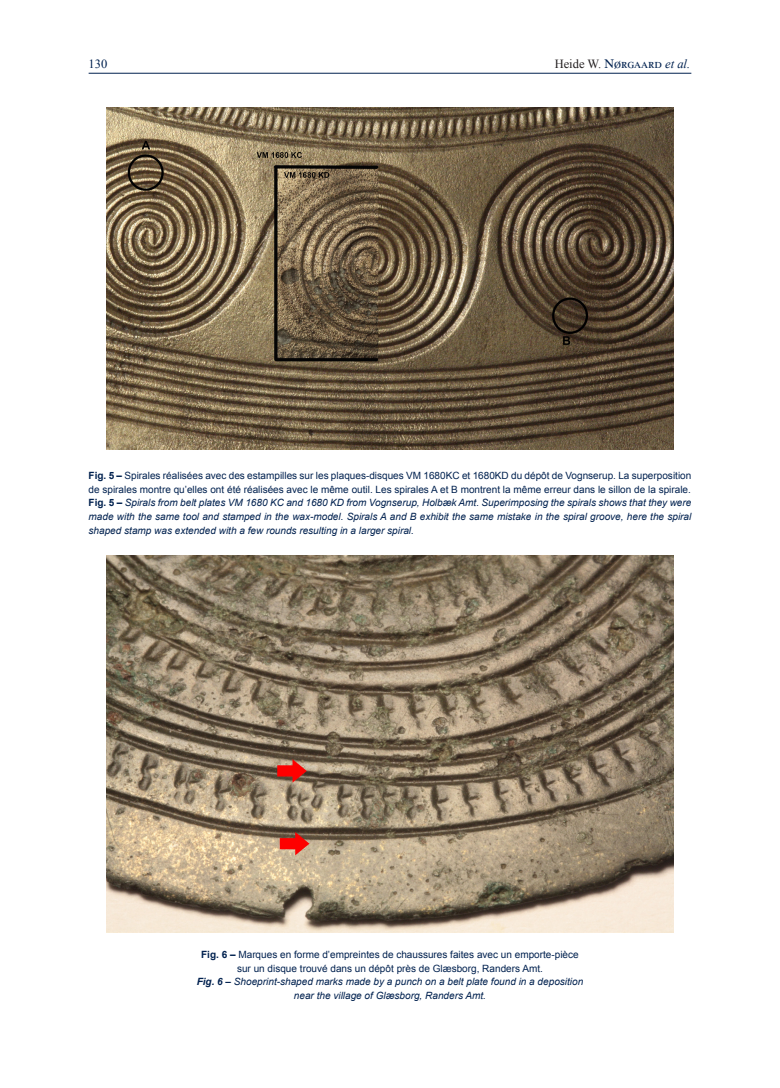
<style>
.page{position:relative;width:780px;height:1088px;background:#fff}
.page>*{position:absolute;margin:0;border:0;box-sizing:border-box;transform-origin:0 0}
.t1{font:12.5px "Times Ten Roman SC";color:#00214f}
.t2{font:12.5px "Times New Roman";color:#00214f}
.Figures{font:italic 10px/13.8px "Arial";color:#00214f;text-align:justify}
.Figures-2{font:10px/13.8px "Arial";color:#00214f}
.s1{font-family:"Times New Roman";color:#231f20}
.s2{font-family:"Times New Roman";font-style:italic}
.s3{font-weight:700}
.s4{font-weight:700;font-style:normal}
</style>
<div class="page">
<hr style="left:89px;top:73px;width:602px;height:1px;background:#00214f">
<img style="left:106px;top:107px;width:567px;height:342px">
<img style="left:106px;top:555px;width:567px;height:378px">
<p class="t2" style="left:89px;top:55px;width:20px">130</p>
<p class="t1" style="left:554px;top:56px;width:137px"><span class="s1">Heide W.</span> Nørgaard <span class="s2">et al.</span></p>
<p class="Figures-2" style="left:89px;top:468px;width:604px"><span class="s3">Fig. 5 –</span> Spirales réalisées avec des estampilles sur les plaques-disques VM 1680KC et 1680KD du dépôt de Vognserup. La superposition de spirales montre qu’elles ont été réalisées avec le même outil. Les spirales A et B montrent la même erreur dans le sillon de la spirale.</p>
<p class="Figures" style="left:89px;top:496px;width:604px"><span class="s4">Fig. 5 –</span> Spirals from belt plates VM 1680 KC and 1680 KD from Vognserup, Holbæk Amt. Superimposing the spirals shows that they were made with the same tool and stamped in the wax-model. Spirals A and B exhibit the same mistake in the spiral groove, here the spiral shaped stamp was extended with a few rounds resulting in a larger spiral.</p>
<p class="Figures-2" style="left:201px;top:947px;width:379px;text-align:center"><span class="s3">Fig. 6 –</span> Marques en forme d’empreintes de chaussures faites avec un emporte-pièce sur un disque trouvé dans un dépôt près de Glæsborg, Randers Amt.</p>
<p class="Figures" style="left:197px;top:975px;width:388px;text-align:center"><span class="s3">Fig. 6 –</span> Shoeprint-shaped marks made by a punch on a belt plate found in a deposition near the village of Glæsborg, Randers Amt.</p>
</div>
